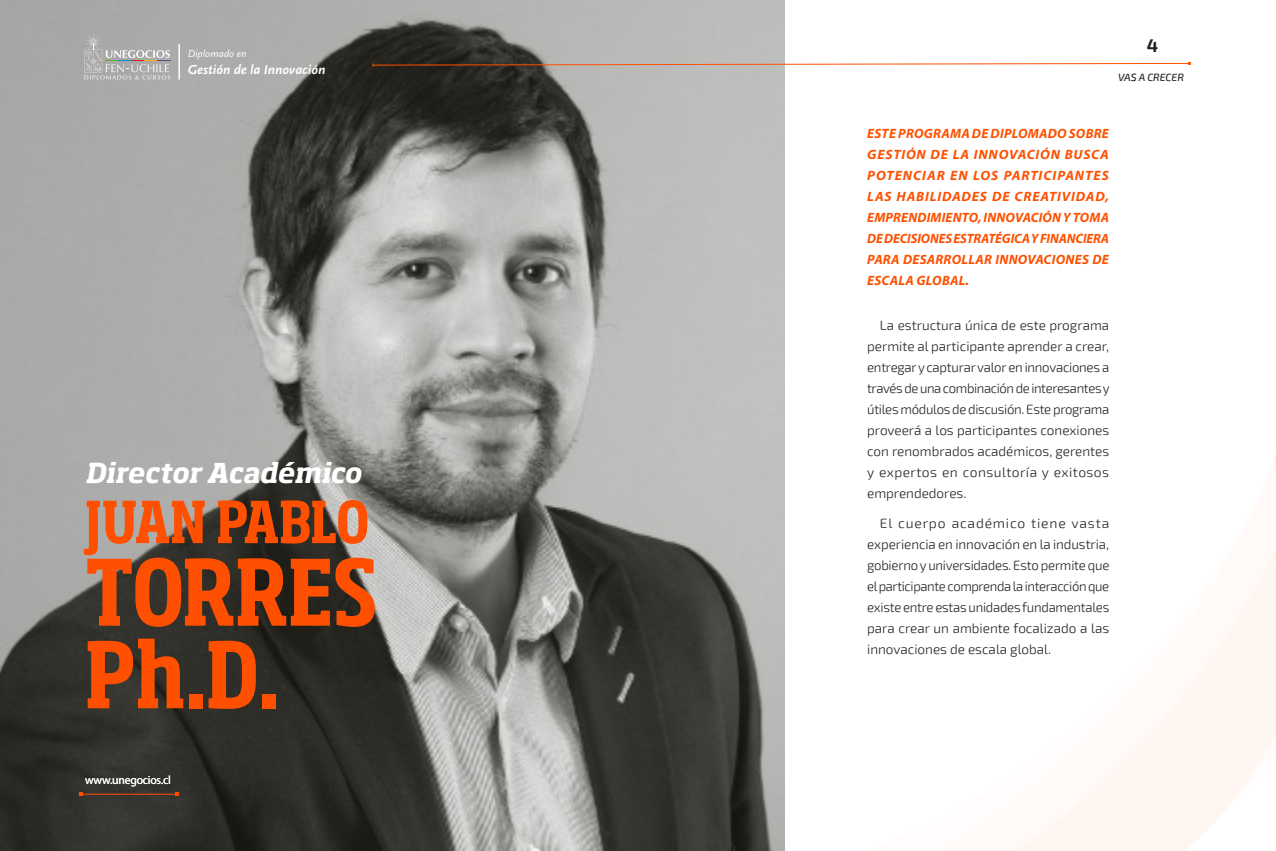
<style>
.page{position:relative;width:1276px;height:851px;background:#fff}
.page>*{position:absolute;margin:0;border:0;box-sizing:border-box;transform-origin:0 0}
.Titulo{font:700 condensed 90px/82.5px "Soho Std";color:#fe5000}
.Titulo-2{font:700 condensed 57px "Soho Std";letter-spacing:-.015em;color:#fe5000}
.subtitulo{font:italic 700 27px "Soho Std";letter-spacing:-.01em;color:#fff}
.permanente{font:700 18px "Exo 2";color:#231f20}
.txt{font:300 13.5px/21px "Exo 2";color:#231f20;text-align:justify}
.txt-2{font:italic 700 13.5px/21px "Myriad Pro";letter-spacing:.02em;color:#fe5000;text-align:justify}
.permanente-2{font:italic 700 13.5px "Scala Sans";color:#fff}
.permanente-3{font:12px "Myriad Pro";letter-spacing:-.02em;color:#fff}
.permanente-4{font:italic 10.5px "Scala Sans";color:#fff}
.permanente-5{font:italic 500 10.5px "Exo 2";color:#231f20}
</style>
<div class="page">
<img style="left:0;top:0;width:784px;height:850px">
<svg style="left:510px;top:296px;width:43px;height:554px"></svg>
<svg style="left:553px;top:283px;width:232px;height:567px;fill:#bebebc"></svg>
<svg style="left:559px;top:330px;width:717px;height:520px"></svg>
<svg style="left:372px;top:62px;width:819px;height:5px"></svg>
<hr style="left:81px;top:793px;width:96px;height:1px;background:#fe5000">
<hr style="left:178px;top:44px;width:2px;height:36px;background:#fff">
<svg style="left:84px;top:34px;width:87px;height:46px"></svg>
<p class="permanente-4" style="left:188px;top:48px;width:60px">Diplomado en</p>
<p class="permanente-2" style="left:188px;top:62px;width:139px">Gestión de la Innovación</p>
<p class="subtitulo" style="left:85px;top:455px;width:278px">Director Académico</p>
<p class="Titulo-2" style="left:85px;top:485px;width:286px">JUAN PABLO</p>
<p class="Titulo" style="left:85px;top:549px;width:294px">TORRES<br>Ph.D.</p>
<p class="permanente-3" style="left:85px;top:772px;width:87px">www.unegocios.cl</p>
<p class="permanente" style="left:1147px;top:35px;width:13px">4</p>
<p class="permanente-5" style="left:1118px;top:71px;width:67px">VAS A CRECER</p>
<p class="txt-2" style="left:867px;top:122px;width:243px">ESTE PROGRAMA DE DIPLOMADO SOBRE GESTIÓN DE LA INNOVACIÓN BUSCA POTENCIAR EN LOS PARTICIPANTES LAS HABILIDADES DE CREATIVIDAD, EMPRENDIMIENTO, INNOVACIÓN Y TOMA DE DECISIONES ESTRATÉGICA Y FINANCIERA PARA DESARROLLAR INNOVACIONES DE ESCALA GLOBAL.</p>
<p class="txt" style="left:867px;top:315px;width:244px;text-indent:13px">La estructura única de este programa permite al participante aprender a crear, entregar y capturar valor en innovaciones a través de una combinación de interesantes y útiles módulos de discusión. Este programa proveerá a los participantes conexiones con renombrados académicos, gerentes y expertos en consultoría y exitosos emprendedores.</p>
<p class="txt" style="left:867px;top:512px;width:244px;text-indent:13px">El cuerpo académico tiene vasta experiencia en innovación en la industria, gobierno y universidades. Esto permite que el participante comprenda la interacción que existe entre estas unidades fundamentales para crear un ambiente focalizado a las innovaciones de escala global.</p>
</div>
